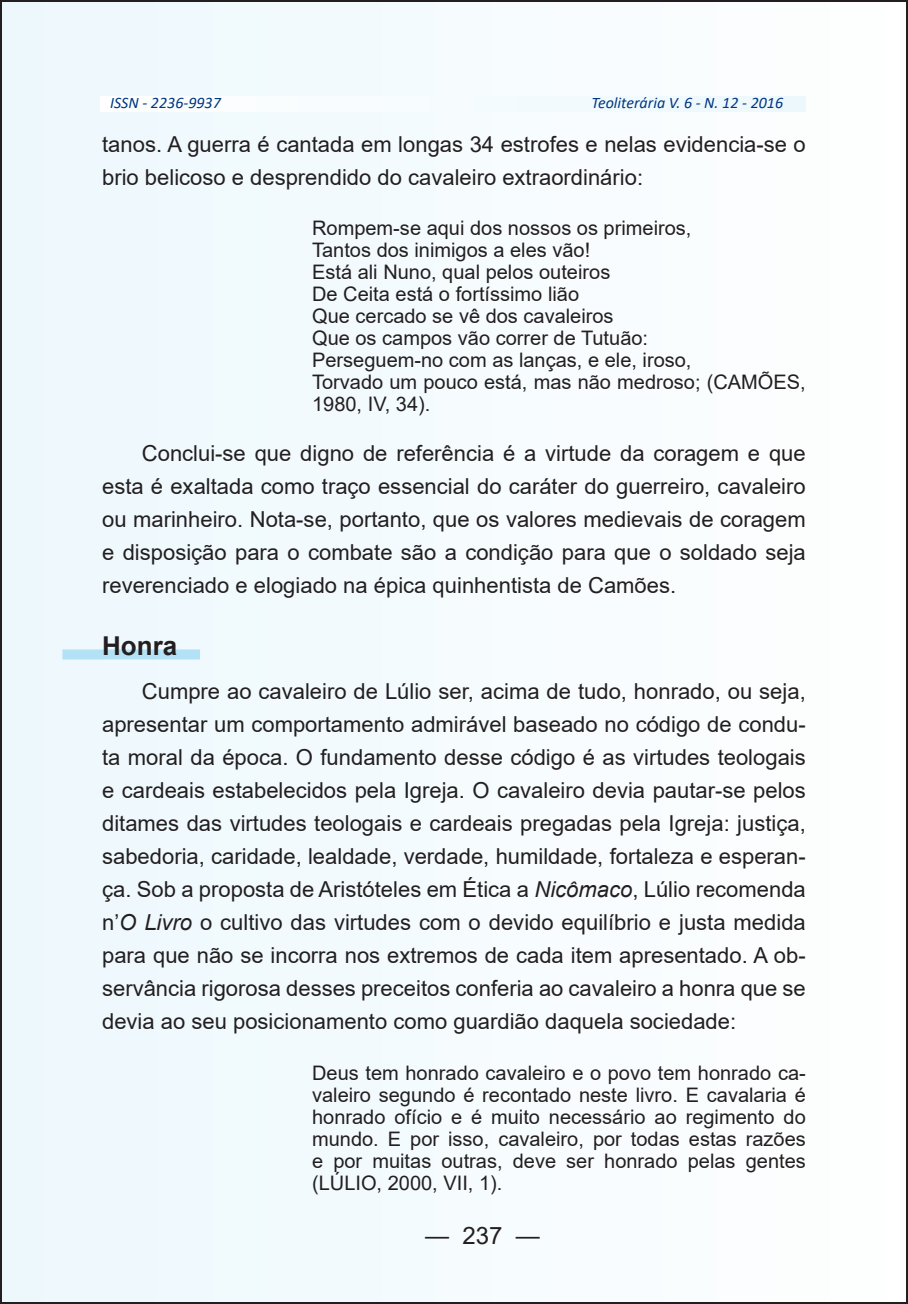
<style>
.page{position:relative;width:908px;height:1304px;background:#fff}
.page>*{position:absolute;margin:0;border:0;box-sizing:border-box;transform-origin:0 0}
.txt_sbt{font:700 26px "Arial";color:#231f20}
.t1{font:24px "Arial";color:#231f20}
.t2{font:22px/33px "Arial";color:#231f20;text-align:justify}
.txt_citação{font:20px/22px "Arial";color:#231f20;text-align:justify}
.txt_citação_SEM_ESPA{font:20px "Arial";color:#231f20}
.txt_citação__so_espa{font:20px/22px "Arial";color:#231f20}
.txt_citação_-_ESPAÇO{font:20px "Arial";color:#231f20}
.t3{font:italic 16px "Calibri";color:#003882}
.s1{font-style:italic}
</style>
<div class="page">
<div style="left:1px;top:1px;width:905px;height:1302px;background:#f6fbfe"></div>
<div style="left:62px;top:649px;width:138px;height:10px;background:#b3e2f6"></div>
<p class="t3" style="left:110px;top:92px;width:112px">ISSN - 2236-9937</p>
<p class="t3" style="left:591px;top:92px;width:193px">Teoliterária V. 6 - N. 12 - 2016</p>
<p class="t2" style="left:102px;top:128px;width:705px">tanos. A guerra é cantada em longas 34 estrofes e nelas evidencia-se o brio belicoso e desprendido do cavaleiro extraordinário:</p>
<p class="txt_citação_-_ESPAÇO" style="left:312px;top:215px;width:381px">Rompem-se aqui dos nossos os primeiros,</p>
<p class="txt_citação_SEM_ESPA" style="left:312px;top:237px;width:279px">Tantos dos inimigos a eles vão!</p>
<p class="txt_citação_SEM_ESPA" style="left:312px;top:259px;width:299px">Está ali Nuno, qual pelos outeiros</p>
<p class="txt_citação_SEM_ESPA" style="left:312px;top:281px;width:268px">De Ceita está o fortíssimo lião</p>
<p class="txt_citação_SEM_ESPA" style="left:312px;top:303px;width:303px">Que cercado se vê dos cavaleiros</p>
<p class="txt_citação_SEM_ESPA" style="left:312px;top:325px;width:337px">Que os campos vão correr de Tutuão:</p>
<p class="txt_citação_SEM_ESPA" style="left:312px;top:347px;width:381px">Perseguem-no com as lanças, e ele, iroso,</p>
<p class="txt_citação__so_espa" style="left:312px;top:371px;width:495px">Torvado um pouco está, mas não medroso; (CAMÕES,<br>1980, IV, 34).</p>
<p class="t2" style="left:102px;top:437px;width:704px;text-indent:40px">Conclui-se que digno de referência é a virtude da coragem e que esta é exaltada como traço essencial do caráter do guerreiro, cavaleiro ou marinheiro. Nota-se, portanto, que os valores medievais de coragem e disposição para o combate são a condição para que o soldado seja reverenciado e elogiado na épica quinhentista de Camões.</p>
<p class="txt_sbt" style="left:102px;top:628px;width:77px">Honra</p>
<p class="t2" style="left:102px;top:675px;width:704px;text-indent:40px">Cumpre ao cavaleiro de Lúlio ser, acima de tudo, honrado, ou seja, apresentar um comportamento admirável baseado no código de condu&shy;ta moral da época. O fundamento desse código é as virtudes teologais e cardeais estabelecidos pela Igreja. O cavaleiro devia pautar-se pelos ditames das virtudes teologais e cardeais pregadas pela Igreja: justiça, sabedoria, caridade, lealdade, verdade, humildade, fortaleza e esperan&shy;ça. Sob a proposta de Aristóteles em Ética a <span class="s1">Nicômaco</span>, Lúlio recomenda n’<span class="s1">O Livro</span> o cultivo das virtudes com o devido equilíbrio e justa medida para que não se incorra nos extremos de cada item apresentado. A ob&shy;servância rigorosa desses preceitos conferia ao cavaleiro a honra que se devia ao seu posicionamento como guardião daquela sociedade:</p>
<p class="txt_citação" style="left:312px;top:1062px;width:495px">Deus tem honrado cavaleiro e o povo tem honrado ca&shy;valeiro segundo é recontado neste livro. E cavalaria é honrado ofício e é muito necessário ao regimento do mundo. E por isso, cavaleiro, por todas estas razões e por muitas outras, deve ser honrado pelas gentes (LÚLIO, 2000, VII, 1).</p>
<p class="t1" style="left:425px;top:1218px;width:116px">— 237 —</p>
</div>
